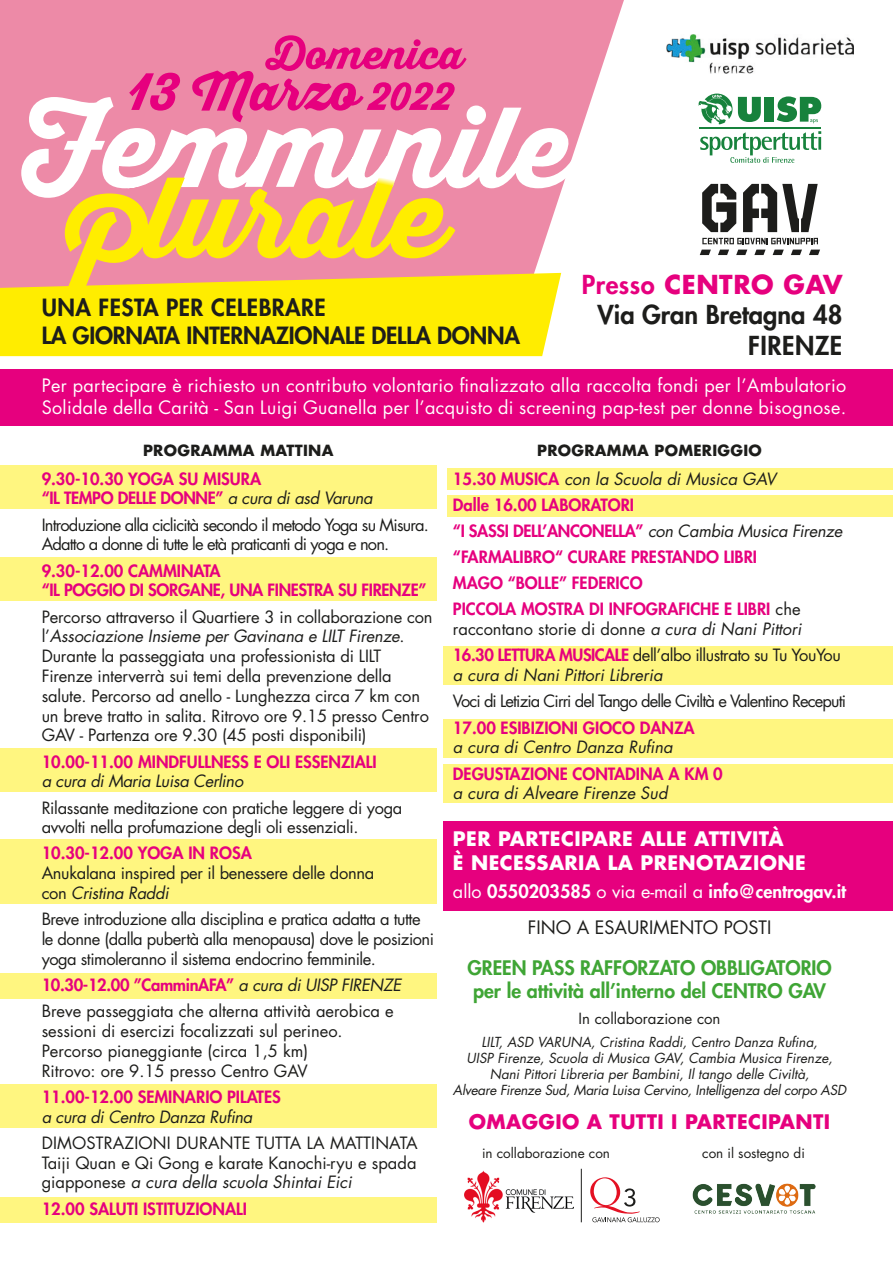
<style>
.page{position:relative;width:893px;height:1263px;background:#fff}
.page>*{position:absolute;margin:0;border:0;box-sizing:border-box;transform-origin:0 0}
.t1{font:800 25.5px "Futura Std";color:#1d1d1b}
.t2{font:700 25.5px "Futura Std";letter-spacing:.02em;color:#e6007e}
.t3{font:800 25.5px "Futura Std";letter-spacing:.02em;color:#1d1d1b}
.t4{font:800 23.1px "Futura Std";letter-spacing:-.01em;color:#1d1d1b}
.t5{font:800 23.1px "Futura Std";letter-spacing:.02em;color:#1d1d1b}
.t6{font:800 19.5px/23.4px "Futura Std";color:#3fa535}
.t7{font:700 19.5px/23.4px "Futura Std";letter-spacing:.02em;color:#fff}
.t8{font:700 19.5px "Futura Std";letter-spacing:.02em;color:#e6007e}
.t9{font:18px/21.6px "Futura Std";letter-spacing:.02em;color:#fff}
.t10{font:800 18px "Futura Std";color:#fff}
.t11{font:18px "Futura Std";color:#1d1d1b}
.t12{font:16.5px/19.8px "Futura Std";letter-spacing:-.02em;color:#1d1d1b}
.t13{font:800 16.5px/19.8px "Futura Std";color:#e6007e}
.t14{font:800 16.5px/19.8px "Futura Std";letter-spacing:-.02em;color:#e6007e}
.t15{font:16.5px/19.8px "Futura Std";color:#1d1d1b}
.t16{font:16.5px/19.8px "Futura Std";letter-spacing:-.05em;color:#1d1d1b}
.t17{font:16.5px "Futura Std";letter-spacing:-.055em;color:#1d1d1b}
.t18{font:italic 16.5px "Futura Std";color:#1d1d1b}
.t19{font:700 15px "Futura Std";letter-spacing:.02em;color:#1d1d1b}
.t20{font:15px "Futura Std";color:#1d1d1b}
.t21{font:italic 13.5px/16.2px "Futura Std";color:#1d1d1b;text-align:center}
.t22{font:13.5px "Futura Std";color:#1d1d1b}
.s1{font-weight:800}
.s2{font-weight:400;font-style:italic;color:#1d1d1b}
.s3{font-style:italic}
.s4{font-weight:800;color:#e6007e}
.s5{font-weight:800;font-style:normal;color:#e6007e}
.s6{font-weight:400;color:#1d1d1b}
.s7{font-weight:400}
</style>
<div class="page">
<div style="left:444px;top:822px;width:449px;height:89px;background:#e6007e"></div>
<div style="left:0;top:369px;width:893px;height:56px;background:#e6007e"></div>
<svg style="left:0;top:0;width:624px;height:274px;fill:#ed8aa7"></svg>
<svg style="left:702px;top:184px;width:34px;height:48px"></svg>
<svg style="left:743px;top:184px;width:75px;height:48px"></svg>
<svg style="left:700px;top:250px;width:102px;height:5px"></svg>
<svg style="left:809px;top:250px;width:11px;height:5px"></svg>
<svg style="left:702px;top:238px;width:116px;height:6px"></svg>
<hr style="left:699px;top:128px;width:122px;height:1px;background:#17823c">
<svg style="left:738px;top:97px;width:23px;height:25px"></svg>
<div style="left:765px;top:97px;width:9px;height:25px;background:#17823c"></div>
<svg style="left:700px;top:131px;width:121px;height:32px"></svg>
<svg style="left:698px;top:94px;width:34px;height:30px"></svg>
<svg style="left:777px;top:96px;width:44px;height:27px"></svg>
<img style="left:666px;top:34px;width:188px;height:39px">
<svg style="left:129px;top:35px;width:338px;height:62px;background:#ea639b"></svg>
<img style="left:465px;top:1170px;width:108px;height:52px">
<svg style="left:590px;top:1177px;width:70px;height:45px"></svg>
<hr style="left:581px;top:1169px;width:1px;height:53px;background:#1d1d1b">
<img style="left:692px;top:1183px;width:124px;height:31px">
<div style="left:0;top:273px;width:561px;height:83px;background:#ffed00"></div>
<svg style="left:21px;top:97px;width:559px;height:101px;fill:#ed8aa7"></svg>
<svg style="left:65px;top:178px;width:390px;height:111px;background:#f5b964"></svg>
<div style="left:0;top:557px;width:437px;height:44px;background:#fff680"></div>
<div style="left:0;top:749px;width:437px;height:43px;background:#fff680"></div>
<div style="left:444px;top:719px;width:449px;height:39px;background:#fff680"></div>
<div style="left:444px;top:646px;width:449px;height:39px;background:#fff680"></div>
<div style="left:444px;top:764px;width:449px;height:39px;background:#fff680"></div>
<div style="left:0;top:1084px;width:437px;height:43px;background:#fff680"></div>
<div style="left:0;top:839px;width:437px;height:65px;background:#fff680"></div>
<div style="left:447px;top:468px;width:446px;height:21px;background:#fff680"></div>
<div style="left:447px;top:495px;width:446px;height:21px;background:#fff680"></div>
<div style="left:0;top:973px;width:437px;height:26px;background:#fff680"></div>
<div style="left:0;top:1197px;width:437px;height:26px;background:#fff680"></div>
<div style="left:0;top:466px;width:437px;height:43px;background:#fff680"></div>
<p class="t5" style="left:42px;top:293px;width:286px">UNA FESTA PER CELEBRARE</p>
<p class="t4" style="left:42px;top:321px;width:480px">LA GIORNATA INTERNAZIONALE DELLA DONNA</p>
<p class="t2" style="left:582px;top:267px;width:262px"><span class="s1">Presso</span> CENTRO GAV</p>
<p class="t1" style="left:598px;top:299px;width:246px">Via Gran Bretagna 48</p>
<p class="t3" style="left:748px;top:329px;width:96px">FIRENZE</p>
<p class="t9" style="left:42px;top:375px;width:806px">Per partecipare è richiesto un contributo volontario finalizzato alla raccolta fondi per l’Ambulatorio<br>Solidale della Carità - San Luigi Guanella per l’acquisto di screening pap-test per donne bisognose.</p>
<p class="t19" style="left:143px;top:440px;width:192px">PROGRAMMA MATTINA</p>
<p class="t14" style="left:42px;top:469px;width:333px">9.30-10.30 YOGA SU MISURA<br>“IL TEMPO DELLE DONNE” <span class="s2">a cura di asd Varuna</span></p>
<p class="t16" style="left:42px;top:515px;width:389px">Introduzione alla ciclicità secondo il metodo Yoga su Misura.<br>Adatto a donne di tutte le età praticanti di yoga e non.</p>
<p class="t14" style="left:42px;top:560px;width:386px">9.30-12.00 CAMMINATA<br>“IL POGGIO DI SORGANE, UNA FINESTRA SU FIRENZE”</p>
<p class="t12" style="left:42px;top:607px;width:392px">Percorso attraverso il Quartiere 3 in collaborazione con l’<span class="s3">Associazione Insieme per Gavinana e LILT Firenze</span>.<br>Durante la passeggiata una professionista di LILT Firenze interverrà sui temi della prevenzione della salute. Percorso ad anello - Lunghezza circa 7 km con un breve tratto in salita. Ritrovo ore 9.15 presso Centro GAV - Partenza ore 9.30 (45 posti disponibili)</p>
<p class="t13" style="left:42px;top:751px;width:336px">10.00-11.00 MINDFULLNESS E OLI ESSENZIALI <span class="s2">a cura di Maria Luisa Cerlino</span></p>
<p class="t12" style="left:42px;top:798px;width:362px">Rilassante meditazione con pratiche leggere di yoga avvolti nella profumazione degli oli essenziali.</p>
<p class="t12" style="left:42px;top:844px;width:334px"><span class="s4">10.30-12.00 YOGA IN ROSA<br></span>Anukalana inspired per il benessere delle donna con <span class="s3">Cristina Raddi</span></p>
<p class="t12" style="left:42px;top:909px;width:394px">Breve introduzione alla disciplina e pratica adatta a tutte le donne (dalla pubertà alla menopausa) dove le posizioni yoga stimoleranno il sistema endocrino femminile.</p>
<p class="t14" style="left:42px;top:975px;width:361px">10.30-12.00 ”CamminAFA” <span class="s2">a cura di UISP FIRENZE</span></p>
<p class="t15" style="left:42px;top:1001px;width:354px">Breve passeggiata che alterna attività aerobica e sessioni di esercizi focalizzati sul perineo.<br>Percorso pianeggiante (circa 1,5 km)<br>Ritrovo: ore 9.15 presso Centro GAV</p>
<p class="t13" style="left:42px;top:1087px;width:241px">11.00-12.00 SEMINARIO PILATES <span class="s2">a cura di Centro Danza Rufina</span></p>
<p class="t12" style="left:42px;top:1133px;width:378px;text-align:justify">DIMOSTRAZIONI DURANTE TUTTA LA MATTINATA Taiji Quan e Qi Gong e karate Kanochi-ryu e spada giapponese <span class="s3">a cura della scuola Shintai Eici</span></p>
<p class="t13" style="left:42px;top:1198px;width:207px">12.00 SALUTI ISTITUZIONALI</p>
<p class="t19" style="left:537px;top:440px;width:226px">PROGRAMMA POMERIGGIO</p>
<p class="t18" style="left:453px;top:468px;width:325px"><span class="s5">15.30 MUSICA</span> con la Scuola di Musica GAV</p>
<p class="t13" style="left:453px;top:495px;width:183px">Dalle 16.00 LABORATORI</p>
<p class="t14" style="left:453px;top:521px;width:391px">“I SASSI DELL’ANCONELLA” <span class="s2">con Cambia Musica Firenze</span></p>
<p class="t13" style="left:453px;top:547px;width:306px">“FARMALIBRO“ CURARE PRESTANDO LIBRI</p>
<p class="t13" style="left:453px;top:573px;width:191px">MAGO “BOLLE” FEDERICO</p>
<p class="t13" style="left:453px;top:599px;width:350px">PICCOLA MOSTRA DI INFOGRAFICHE E LIBRI <span class="s6">che raccontano storie di donne</span> <span class="s2">a cura di Nani Pittori</span></p>
<p class="t12" style="left:453px;top:646px;width:389px"><span class="s4">16.30 LETTURA MUSICALE</span> dell’albo illustrato su Tu YouYou <span class="s3">a cura di Nani Pittori Libreria</span></p>
<p class="t17" style="left:453px;top:691px;width:395px">Voci di Letizia Cirri del Tango delle Civiltà e Valentino Receputi</p>
<p class="t13" style="left:453px;top:718px;width:243px">17.00 ESIBIZIONI GIOCO DANZA <span class="s2">a cura di Centro Danza Rufina</span></p>
<p class="t13" style="left:453px;top:764px;width:271px">DEGUSTAZIONE CONTADINA A KM 0 <span class="s2">a cura di Alveare Firenze Sud</span></p>
<p class="t7" style="left:453px;top:827px;width:354px">PER PARTECIPARE ALLE ATTIVITÀ<br>È NECESSARIA LA PRENOTAZIONE</p>
<p class="t10" style="left:453px;top:880px;width:395px"><span class="s7">allo</span> 0550203585 <span class="s7">o via e-mail a</span> info@centrogav.it</p>
<p class="t11" style="left:528px;top:916px;width:245px">FINO A ESAURIMENTO POSTI</p>
<p class="t6" style="left:467px;top:956px;width:366px">GREEN PASS RAFFORZATO OBBLIGATORIO per le attività all’interno del CENTRO GAV</p>
<p class="t20" style="left:579px;top:1009px;width:143px">In collaborazione con</p>
<p class="t21" style="left:453px;top:1034px;width:395px">LILT, ASD VARUNA, Cristina Raddi, Centro Danza Rufina,<br>UISP Firenze, Scuola di Musica GAV, Cambia Musica Firenze, Nani Pittori Libreria per Bambini, Il tango delle Civiltà,<br>Alveare Firenze Sud, Maria Luisa Cervino, Intelligenza del corpo ASD</p>
<p class="t8" style="left:469px;top:1108px;width:363px">OMAGGIO A TUTTI I PARTECIPANTI</p>
<p class="t22" style="left:482px;top:1144px;width:130px">in collaborazione con</p>
<p class="t22" style="left:702px;top:1144px;width:104px">con il sostegno di</p>
</div>
